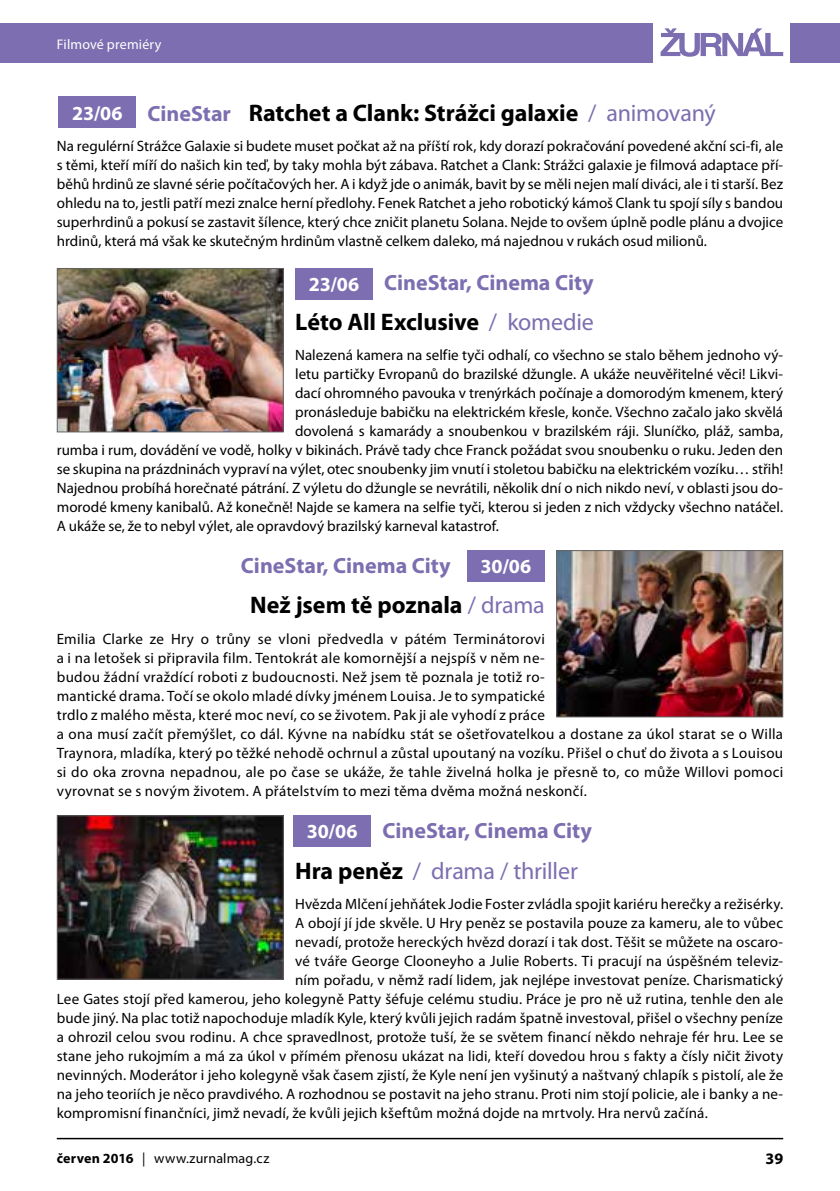
<style>
.page{position:relative;width:840px;height:1191px;background:#fff}
.page>*{position:absolute;margin:0;border:0;box-sizing:border-box;transform-origin:0 0}
.t1{font:700 24px "Myriad Pro";letter-spacing:-.005em;color:#000}
.t2{font:24px "Myriad Pro";letter-spacing:-.01em;color:#7c6eb0}
.t3{font:700 22px "Myriad Pro";color:#7c6eb0}
.t4{font:700 20px "Myriad Pro";letter-spacing:.005em;color:#fff}
.t5{font:700 16px "Myriad Pro";color:#000}
.t6{font:15px/19px "Myriad Pro";letter-spacing:.01em;color:#000}
.t7{font:14px "Myriad Pro";letter-spacing:.015em;color:#000}
.t8{font:14px "Myriad Pro";letter-spacing:.01em;color:#fff}
.s1{font-size:22px;color:#7c6eb0}
.s2{font-weight:400;color:#7c6eb0}
.s3{font-weight:700;color:#000}
.s4{font-weight:700}
</style>
<div class="page">
<div style="left:0;top:23px;width:652px;height:39px;background:#7c6eb0"></div>
<div style="left:789px;top:23px;width:50px;height:39px;background:#7c6eb0"></div>
<svg style="left:660px;top:28px;width:122px;height:29px"></svg>
<hr style="left:57px;top:1137px;width:725px;height:2px;background:#000">
<img style="left:558px;top:552px;width:222px;height:163px">
<div style="left:556px;top:550px;width:226px;height:167px;border:1px solid #646363"></div>
<div style="left:467px;top:550px;width:77px;height:31px;background:#7c6eb0"></div>
<div style="left:293px;top:815px;width:78px;height:31px;background:#7c6eb0"></div>
<img style="left:59px;top:817px;width:222px;height:160px">
<div style="left:57px;top:815px;width:226px;height:164px;border:1px solid #646363"></div>
<div style="left:58px;top:96px;width:78px;height:32px;background:#7c6eb0"></div>
<img style="left:59px;top:270px;width:222px;height:160px">
<div style="left:57px;top:268px;width:226px;height:164px;border:1px solid #646363"></div>
<div style="left:295px;top:268px;width:77px;height:31px;background:#7c6eb0"></div>
<p class="t8" style="left:57px;top:35px;width:106px">Filmové premiéry</p>
<h1 class="t1" style="left:147px;top:97px;width:569px"><span class="s1">CineStar</span> Ratchet a Clank: Strážci galaxie <span class="s2">/ animovaný</span></h1>
<p class="t6" style="left:57px;top:137px;width:727px;text-align:justify">Na regulérní Strážce Galaxie si budete muset počkat až na příští rok, kdy dorazí pokračování povedené akční sci-fi, ale s těmi, kteří míří do našich kin teď, by taky mohla být zábava. Ratchet a Clank: Strážci galaxie je filmová adaptace pří&shy;běhů hrdinů ze slavné série počítačových her. A i když jde o animák, bavit by se měli nejen malí diváci, ale i ti starší. Bez ohledu na to, jestli patří mezi znalce herní předlohy. Fenek Ratchet a jeho robotický kámoš Clank tu spojí síly s bandou superhrdinů a pokusí se zastavit šílence, který chce zničit planetu Solana. Nejde to ovšem úplně podle plánu a dvojice hrdinů, která má však ke skutečným hrdinům vlastně celkem daleko, má najednou v rukách osud milionů.</p>
<h3 class="t4" style="left:72px;top:100px;width:52px">23/06</h3>
<h2 class="t3" style="left:384px;top:268px;width:211px">CineStar, Cinema City</h2>
<h1 class="t1" style="left:295px;top:306px;width:300px">Léto All Exclusive <span class="s2">/ komedie</span></h1>
<p class="t6" style="left:295px;top:345px;width:489px">Nalezená kamera na selfie tyči odhalí, co všechno se stalo během jednoho vý-</p>
<p class="t6" style="left:295px;top:364px;width:489px">letu partičky Evropanů do brazilské džungle. A ukáže neuvěřitelné věci! Likvi-</p>
<p class="t6" style="left:295px;top:383px;width:489px">dací ohromného pavouka v trenýrkách počínaje a domorodým kmenem, který</p>
<p class="t6" style="left:295px;top:402px;width:489px">pronásleduje babičku na elektrickém křesle, konče. Všechno začalo jako skvělá</p>
<p class="t6" style="left:295px;top:421px;width:489px">dovolená s kamarády a snoubenkou v brazilském ráji. Sluníčko, pláž, samba,</p>
<p class="t6" style="left:57px;top:440px;width:727px">rumba i rum, dovádění ve vodě, holky v bikinách. Právě tady chce Franck požádat svou snoubenku o ruku. Jeden den</p>
<p class="t6" style="left:57px;top:459px;width:727px">se skupina na prázdninách vypraví na výlet, otec snoubenky jim vnutí i stoletou babičku na elektrickém vozíku… střih!</p>
<p class="t6" style="left:57px;top:478px;width:727px">Najednou probíhá horečnaté pátrání. Z výletu do džungle se nevrátili, několik dní o nich nikdo neví, v oblasti jsou do-</p>
<p class="t6" style="left:57px;top:497px;width:727px">morodé kmeny kanibalů. Až konečně! Najde se kamera na selfie tyči, kterou si jeden z nich vždycky všechno natáčel.</p>
<p class="t6" style="left:57px;top:516px;width:443px">A ukáže se, že to nebyl výlet, ale opravdový brazilský karneval katastrof.</p>
<h3 class="t4" style="left:308px;top:271px;width:52px">23/06</h3>
<h2 class="t3" style="left:241px;top:551px;width:211px">CineStar, Cinema City</h2>
<h1 class="t1" style="left:250px;top:589px;width:296px">Než jsem tě poznala <span class="s2">/ drama</span></h1>
<p class="t6" style="left:57px;top:629px;width:727px">Emilia Clarke ze Hry o trůny se vloni předvedla v pátém Terminátorovi<br>a i na letošek si připravila film. Tentokrát ale komornější a nejspíš v něm ne-<br>budou žádní vraždící roboti z budoucnosti. Než jsem tě poznala je totiž ro-<br>mantické drama. Točí se okolo mladé dívky jménem Louisa. Je to sympatické<br>trdlo z malého města, které moc neví, co se životem. Pak ji ale vyhodí z práce<br>a ona musí začít přemýšlet, co dál. Kývne na nabídku stát se ošetřovatelkou a dostane za úkol starat se o Willa Traynora, mladíka, který po těžké nehodě ochrnul a zůstal upoutaný na vozíku. Přišel o chuť do života a s Louisou si do oka zrovna nepadnou, ale po čase se ukáže, že tahle živelná holka je přesně to, co může Willovi pomoci vyrovnat se s novým životem. A přátelstvím to mezi těma dvěma možná neskončí.</p>
<h3 class="t4" style="left:480px;top:553px;width:52px">30/06</h3>
<h2 class="t3" style="left:382px;top:816px;width:211px">CineStar, Cinema City</h2>
<h1 class="t2" style="left:295px;top:855px;width:284px"><span class="s3">Hra peněz</span> / drama / thriller</h1>
<p class="t6" style="left:295px;top:894px;width:489px">Hvězda Mlčení jehňátek Jodie Foster zvládla spojit kariéru herečky a režisérky.</p>
<p class="t6" style="left:295px;top:913px;width:489px">A obojí jí jde skvěle. U Hry peněz se postavila pouze za kameru, ale to vůbec</p>
<p class="t6" style="left:295px;top:932px;width:489px">nevadí, protože hereckých hvězd dorazí i tak dost. Těšit se můžete na oscaro-</p>
<p class="t6" style="left:295px;top:951px;width:489px">vé tváře George Clooneyho a Julie Roberts. Ti pracují na úspěšném televiz-</p>
<p class="t6" style="left:295px;top:970px;width:489px">ním pořadu, v němž radí lidem, jak nejlépe investovat peníze. Charismatický</p>
<p class="t6" style="left:57px;top:989px;width:727px">Lee Gates stojí před kamerou, jeho kolegyně Patty šéfuje celému studiu. Práce je pro ně už rutina, tenhle den ale</p>
<p class="t6" style="left:57px;top:1008px;width:727px">bude jiný. Na plac totiž napochoduje mladík Kyle, který kvůli jejich radám špatně investoval, přišel o všechny peníze</p>
<p class="t6" style="left:57px;top:1027px;width:727px">a ohrozil celou svou rodinu. A chce spravedlnost, protože tuší, že se světem financí někdo nehraje fér hru. Lee se</p>
<p class="t6" style="left:57px;top:1046px;width:727px">stane jeho rukojmím a má za úkol v přímém přenosu ukázat na lidi, kteří dovedou hrou s fakty a čísly ničit životy</p>
<p class="t6" style="left:57px;top:1065px;width:727px">nevinných. Moderátor i jeho kolegyně však časem zjistí, že Kyle není jen vyšinutý a naštvaný chlapík s pistolí, ale že</p>
<p class="t6" style="left:57px;top:1084px;width:727px">na jeho teoriích je něco pravdivého. A rozhodnou se postavit na jeho stranu. Proti nim stojí policie, ale i banky a ne-</p>
<p class="t6" style="left:57px;top:1103px;width:652px">kompromisní finančníci, jimž nevadí, že kvůli jejich kšeftům možná dojde na mrtvoly. Hra nervů začíná.</p>
<h3 class="t4" style="left:306px;top:818px;width:52px">30/06</h3>
<p class="t7" style="left:57px;top:1149px;width:214px"><span class="s4">červen 2016</span> | www.zurnalmag.cz</p>
<p class="t5" style="left:765px;top:1148px;width:19px">39</p>
</div>
